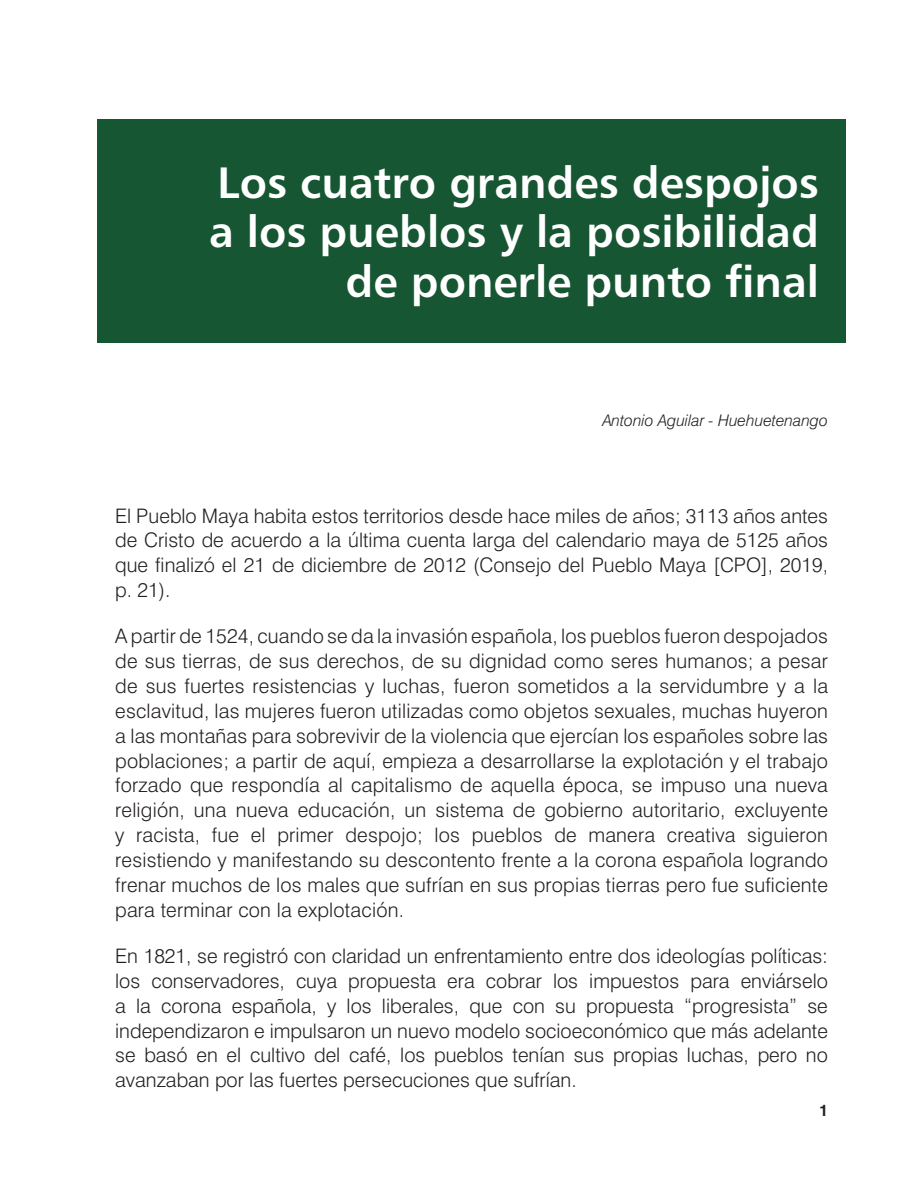
<style>
.page{position:relative;width:900px;height:1188px;background:#fff}
.page>*{position:absolute;margin:0;border:0;box-sizing:border-box;transform-origin:0 0}
.TITU_gral{font:44px/49.2px "Humanist 777 BT Bold B";color:#fff;text-align:right}
.TXT_gral{font:300 20px/24.8px "Swiss 721 BT";color:#231f20;text-align:justify}
.AUTORES{font:italic 300 16px "Swiss 721 BT";color:#231f20}
.t1{font:700 16px "Swiss 721 BT";color:#231f20}
</style>
<div class="page">
<div style="left:97px;top:119px;width:749px;height:223px;background:#165632"></div>
<p class="TITU_gral" style="left:209px;top:157px;width:611px">Los cuatro grandes despojos a los pueblos y la posibilidad de ponerle punto final</p>
<p class="AUTORES" style="left:602px;top:410px;width:227px">Antonio Aguilar - Huehuetenango</p>
<p class="TXT_gral" style="left:115px;top:503px;width:714px">El Pueblo Maya habita estos territorios desde hace miles de años; 3113 años antes de Cristo de acuerdo a la última cuenta larga del calendario maya de 5125 años que finalizó el 21 de diciembre de 2012 (Consejo del Pueblo Maya [CPO], 2019, p. 21).</p>
<p class="TXT_gral" style="left:115px;top:624px;width:714px">A partir de 1524, cuando se da la invasión española, los pueblos fueron despojados de sus tierras, de sus derechos, de su dignidad como seres humanos; a pesar de sus fuertes resistencias y luchas, fueron sometidos a la servidumbre y a la esclavitud, las mujeres fueron utilizadas como objetos sexuales, muchas huyeron a las montañas para sobrevivir de la violencia que ejercían los españoles sobre las poblaciones; a partir de aquí, empieza a desarrollarse la explotación y el trabajo forzado que respondía al capitalismo de aquella época, se impuso una nueva religión, una nueva educación, un sistema de gobierno autoritario, excluyente y racista, fue el primer despojo; los pueblos de manera creativa siguieron resistiendo y manifestando su descontento frente a la corona española logrando frenar muchos de los males que sufrían en sus propias tierras pero fue suficiente para terminar con la explotación.</p>
<p class="TXT_gral" style="left:115px;top:943px;width:714px">En 1821, se registró con claridad un enfrentamiento entre dos ideologías políticas: los conservadores, cuya propuesta era cobrar los impuestos para enviárselo a la corona española, y los liberales, que con su propuesta “progresista” se independizaron e impulsaron un nuevo modelo socioeconómico que más adelante se basó en el cultivo del café, los pueblos tenían sus propias luchas, pero no avanzaban por las fuertes persecuciones que sufrían.</p>
<p class="t1" style="left:819px;top:1100px;width:11px">1</p>
</div>
